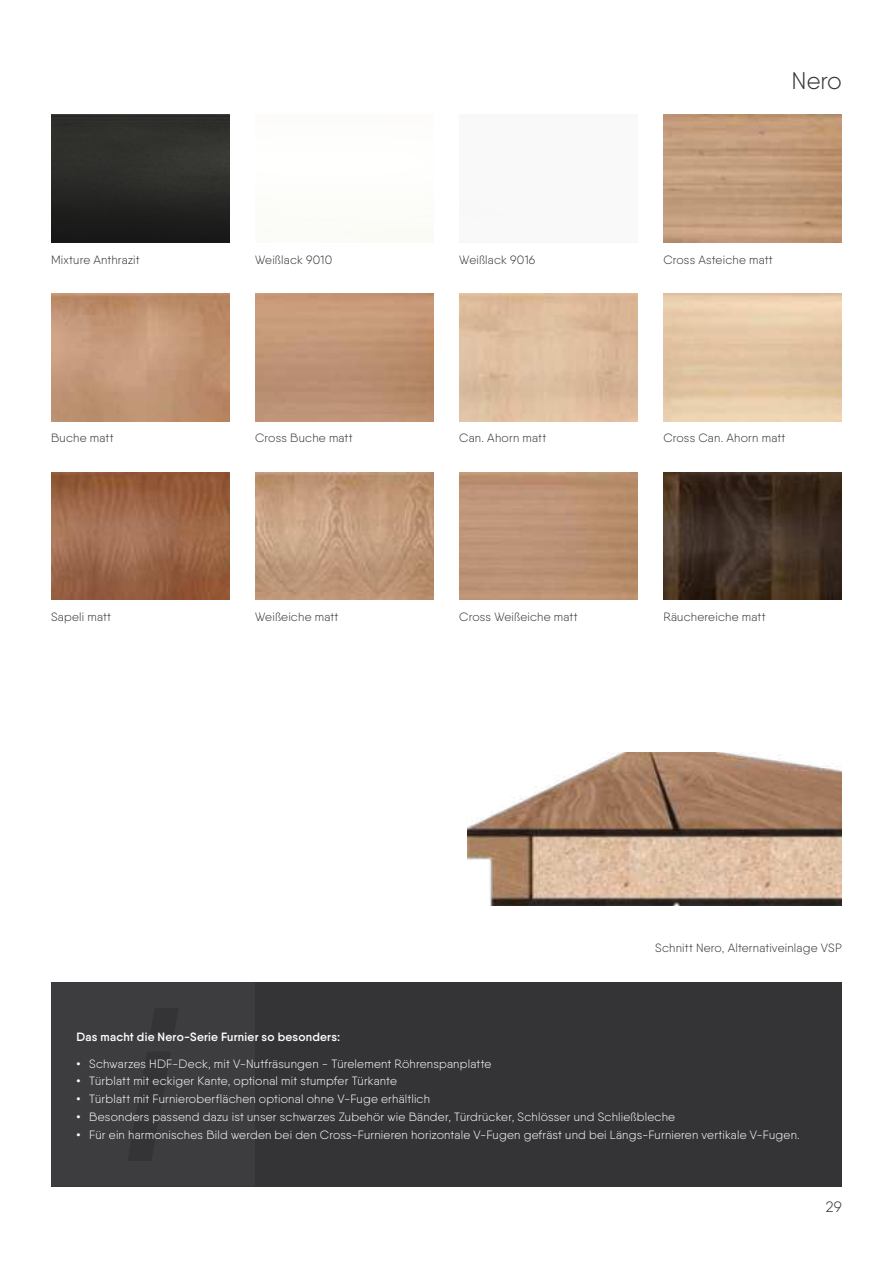
<style>
.page{position:relative;width:893px;height:1263px;background:#fff}
.page>*{position:absolute;margin:0;border:0;box-sizing:border-box;transform-origin:0 0}
.t1{font:300 24px "Qanelas";color:#343437}
.t2{font:300 15px "Qanelas";color:#343437}
.t3{font:300 12px "Qanelas";letter-spacing:.02em;color:#fff}
.t4{font:300 12px "Qanelas";letter-spacing:.02em;color:#343437}
.t5{font:600 12px "Qanelas";letter-spacing:.02em;color:#fff}
.s1{font-weight:600}
</style>
<div class="page">
<div style="left:51px;top:982px;width:791px;height:204px;background:#343437"></div>
<img style="left:468px;top:753px;width:374px;height:153px">
<img style="left:51px;top:115px;width:179px;height:127px">
<img style="left:51px;top:293px;width:179px;height:128px">
<img style="left:663px;top:115px;width:179px;height:127px">
<img style="left:255px;top:293px;width:179px;height:128px">
<img style="left:51px;top:472px;width:179px;height:128px">
<img style="left:255px;top:472px;width:179px;height:128px">
<img style="left:459px;top:472px;width:179px;height:128px">
<img style="left:663px;top:472px;width:179px;height:128px">
<p class="t4" style="left:51px;top:253px;width:90px">Mixture Anthrazit</p>
<p class="t4" style="left:255px;top:253px;width:79px">Weißlack 9010</p>
<p class="t4" style="left:459px;top:253px;width:78px">Weißlack 9016</p>
<h1 class="t1" style="left:791px;top:69px;width:52px">Nero</h1>
<p class="t4" style="left:663px;top:253px;width:111px">Cross Asteiche matt</p>
<p class="t4" style="left:51px;top:432px;width:64px">Buche matt</p>
<p class="t4" style="left:459px;top:432px;width:88px">Can. Ahorn matt</p>
<p class="t4" style="left:255px;top:432px;width:99px">Cross Buche matt</p>
<p class="t4" style="left:663px;top:432px;width:123px">Cross Can. Ahorn matt</p>
<p class="t4" style="left:51px;top:610px;width:62px">Sapeli matt</p>
<p class="t4" style="left:255px;top:610px;width:85px">Weißeiche matt</p>
<p class="t4" style="left:459px;top:610px;width:120px">Cross Weißeiche matt</p>
<p class="t4" style="left:663px;top:610px;width:104px">Räuchereiche matt</p>
<p class="t4" style="left:655px;top:942px;width:188px">Schnitt Nero, Alternativeinlage VSP</p>
<p class="t5" style="left:77px;top:1030px;width:265px">Das macht die Nero-Serie Furnier so besonders:</p>
<p class="t3" style="left:77px;top:1057px;width:416px"><span class="s1">•</span> Schwarzes HDF-Deck, mit V-Nutfräsungen - Türelement Röhrenspanplatte</p>
<p class="t3" style="left:77px;top:1075px;width:322px"><span class="s1">•</span> Türblatt mit eckiger Kante, optional mit stumpfer Türkante</p>
<p class="t3" style="left:77px;top:1093px;width:355px"><span class="s1">•</span> Türblatt mit Furnieroberflächen optional ohne V-Fuge erhältlich</p>
<p class="t3" style="left:77px;top:1111px;width:600px"><span class="s1">•</span> Besonders passend dazu ist unser schwarzes Zubehör wie Bänder, Türdrücker, Schlösser und Schließbleche</p>
<p class="t3" style="left:77px;top:1128px;width:725px"><span class="s1">•</span> Für ein harmonisches Bild werden bei den Cross-Furnieren horizontale V-Fugen gefräst und bei Längs-Furnieren vertikale V-Fugen.</p>
<p class="t2" style="left:826px;top:1199px;width:18px">29</p>
</div>
